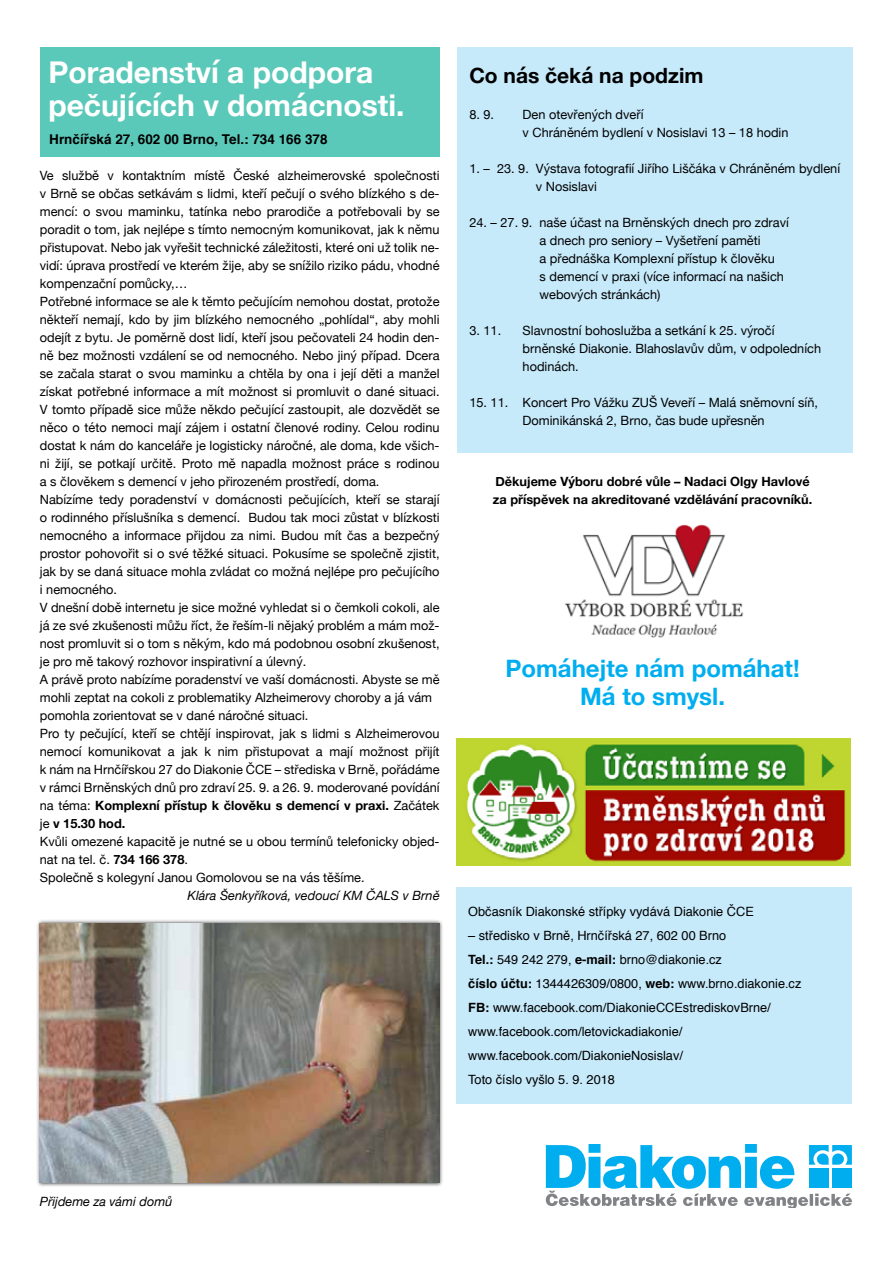
<style>
.page{position:relative;width:893px;height:1263px;background:#fff}
.page>*{position:absolute;margin:0;border:0;box-sizing:border-box;transform-origin:0 0}
.t1{font:700 30px/33px "Helvetica Neue";color:#fff}
.t2{font:700 24px/28.5px "Helvetica Neue";color:#00aeef;text-align:center}
.t3{font:700 21px "Helvetica Neue";color:#000}
.t4{font:700 13.5px "Helvetica";color:#000}
.t5{font:12.75px/18px "Helvetica Neue";color:#000}
.t6{font:12.75px/24px "Helvetica";color:#000}
.t7{font:700 12.75px/18px "Helvetica Neue";color:#000}
.t8{font:italic 12.75px "Helvetica Neue";color:#000}
.s1{font-weight:700}
</style>
<div class="page">
<div style="left:457px;top:887px;width:395px;height:216px;background:#c7eafb"></div>
<svg style="left:546px;top:1144px;width:306px;height:63px"></svg>
<div style="left:458px;top:48px;width:395px;height:405px;background:#c7eafb"></div>
<div style="left:40px;top:47px;width:400px;height:110px;background:#5bc9b9"></div>
<div style="left:36px;top:919px;width:408px;height:268px;background:#000;opacity:.75"></div>
<img style="left:40px;top:923px;width:400px;height:260px">
<img style="left:457px;top:738px;width:393px;height:127px">
<img style="left:565px;top:524px;width:179px;height:114px">
<h1 class="t1" style="left:48px;top:57px;width:358px">Poradenství a podpora pečujících v domácnosti.</h1>
<p class="t4" style="left:49px;top:128px;width:280px">Hrnčířská 27, 602 00 Brno, Tel.: 734 166 378</p>
<p class="t5" style="left:40px;top:167px;width:401px">Ve službě v kontaktním místě České alzheimerovské společnosti v Brně se občas setkávám s lidmi, kteří pečují o svého blízkého s de&shy;mencí: o svou maminku, tatínka nebo prarodiče a potřebovali by se poradit o tom, jak nejlépe s tímto nemocným komunikovat, jak k němu přistupovat. Nebo jak vyřešit technické záležitosti, které oni už tolik ne&shy;vidí: úprava prostředí ve kterém žije, aby se snížilo riziko pádu, vhodné kompenzační pomůcky,…<br>Potřebné informace se ale k těmto pečujícím nemohou dostat, protože někteří nemají, kdo by jim blízkého nemocného „pohlídal“, aby mohli odejít z bytu. Je poměrně dost lidí, kteří jsou pečovateli 24 hodin den&shy;ně bez možnosti vzdálení se od nemocného. Nebo jiný případ. Dcera se začala starat o svou maminku a chtěla by ona i její děti a manžel získat potřebné informace a mít možnost si promluvit o dané situaci.<br>V tomto případě sice může někdo pečující zastoupit, ale dozvědět se něco o této nemoci mají zájem i ostatní členové rodiny. Celou rodinu dostat k nám do kanceláře je logisticky náročné, ale doma, kde všich&shy;ni žijí, se potkají určitě. Proto mě napadla možnost práce s rodinou a s člověkem s demencí v jeho přirozeném prostředí, doma.<br>Nabízíme tedy poradenství v domácnosti pečujících, kteří se starají o rodinného příslušníka s demencí. Budou tak moci zůstat v blízkosti nemocného a informace přijdou za nimi. Budou mít čas a bezpečný prostor pohovořit si o své těžké situaci. Pokusíme se společně zjistit, jak by se daná situace mohla zvládat co možná nejlépe pro pečujícího i nemocného.<br>V dnešní době internetu je sice možné vyhledat si o čemkoli cokoli, ale já ze své zkušenosti můžu říct, že řeším-li nějaký problém a mám mož&shy;nost promluvit si o tom s někým, kdo má podobnou osobní zkušenost, je pro mě takový rozhovor inspirativní a úlevný.<br>A právě proto nabízíme poradenství ve vaší domácnosti. Abyste se mě mohli zeptat na cokoli z problematiky Alzheimerovy choroby a já vám pomohla zorientovat se v dané náročné situaci.<br>Pro ty pečující, kteří se chtějí inspirovat, jak s lidmi s Alzheimerovou nemocí komunikovat a jak k nim přistupovat a mají možnost přijít k nám na Hrnčířskou 27 do Diakonie ČCE – střediska v Brně, pořádáme v rámci Brněnských dnů pro zdraví 25. 9. a 26. 9. moderované povídání na téma: <span class="s1">Komplexní přístup k člověku s demencí v praxi.</span> Začátek je <span class="s1">v 15.30 hod.<br></span>Kvůli omezené kapacitě je nutné se u obou termínů telefonicky objed&shy;nat na tel. č. <span class="s1">734 166 378</span>.<br>Společně s kolegyní Janou Gomolovou se na vás těšíme.</p>
<p class="t8" style="left:188px;top:886px;width:253px">Klára Šenkyříková, vedoucí KM ČALS v Brně</p>
<h3 class="t3" style="left:469px;top:59px;width:236px">Co nás čeká na podzim</h3>
<p class="t5" style="left:469px;top:106px;width:26px">8. 9.</p>
<p class="t5" style="left:523px;top:106px;width:267px">Den otevřených dveří<br>v Chráněném bydlení v Nosislavi 13 – 18 hodin</p>
<p class="t5" style="left:536px;top:160px;width:306px;text-indent:-67px">1. – 23. 9. Výstava fotografií Jiřího Liščáka v Chráněném bydlení v Nosislavi</p>
<p class="t5" style="left:539px;top:214px;width:251px;text-indent:-70px">24. – 27. 9. naše účast na Brněnských dnech pro zdraví a dnech pro seniory – Vyšetření paměti<br>a přednáška Komplexní přístup k člověku<br>s demencí v praxi (více informací na našich webových stránkách)</p>
<p class="t5" style="left:469px;top:322px;width:33px">3. 11.</p>
<p class="t5" style="left:523px;top:322px;width:300px">Slavnostní bohoslužba a setkání k 25. výročí brněnské Diakonie. Blahoslavův dům, v odpoledních hodinách.</p>
<p class="t5" style="left:469px;top:394px;width:350px;text-align:center">15. 11. Koncert Pro Vážku ZUŠ Veveří – Malá sněmovní síň,<br>Dominikánská 2, Brno, čas bude upřesněn</p>
<p class="t7" style="left:493px;top:473px;width:321px">Děkujeme Výboru dobré vůle – Nadaci Olgy Havlové za příspěvek na akreditované vzdělávání pracovníků.</p>
<h2 class="t2" style="left:505px;top:654px;width:296px">Pomáhejte nám pomáhat!<br>Má to smysl.</h2>
<p class="t6" style="left:468px;top:899px;width:287px">Občasník Diakonské střípky vydává Diakonie ČCE</p>
<p class="t6" style="left:468px;top:923px;width:335px">– středisko v Brně, Hrnčířská 27, 602 00 Brno<br><span class="s1">Tel.:</span> 549 242 279, <span class="s1">e-mail:</span> brno@diakonie.cz<br><span class="s1">číslo účtu:</span> 1344426309/0800, <span class="s1">web:</span> www.brno.diakonie.cz <span class="s1">FB:</span> www.facebook.com/DiakonieCCEstrediskovBrne/ www.facebook.com/letovickadiakonie/ www.facebook.com/DiakonieNosislav/<br>Toto číslo vyšlo 5. 9. 2018</p>
<p class="t8" style="left:40px;top:1192px;width:134px">Přijdeme za vámi domů</p>
</div>
